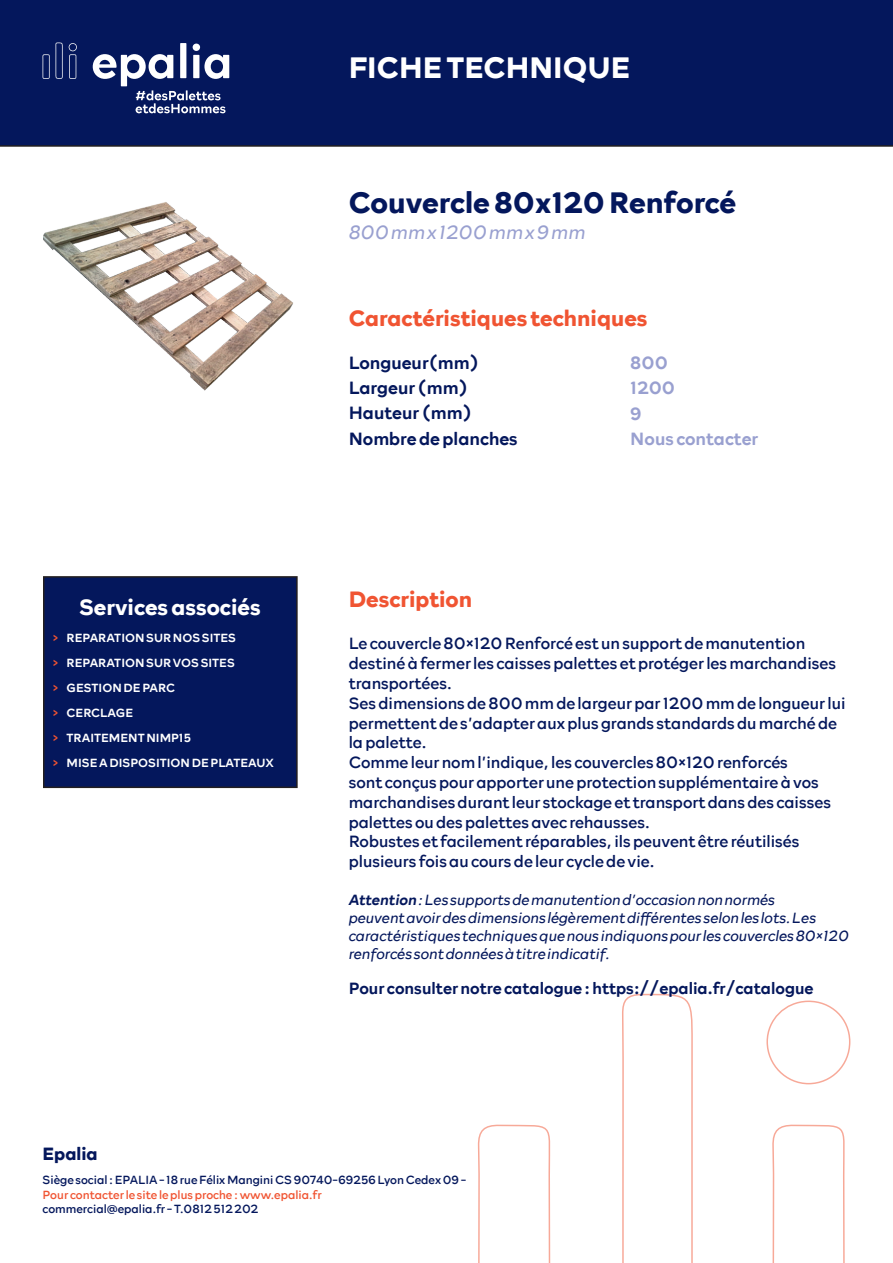
<style>
.page{position:relative;width:893px;height:1263px;background:#fff}
.page>*{position:absolute;margin:0;border:0;box-sizing:border-box;transform-origin:0 0}
.t1{font:700 30px "Rockford Sans";color:#04175c}
.t2{font:700 30px "Rockford Sans";color:#fff}
.t3{font:700 22.5px "Rockford Sans";color:#f05432}
.t4{font:700 22.5px "Rockford Sans";color:#fff}
.t5{font:italic 300 19.5px "Rockford Sans";color:#99a0d0}
.t6{font:500 18px/25px "Rockford Sans";color:#04175c}
.t7{font:500 18px/25px "Rockford Sans";color:#99a0d0}
.t8{font:700 18px "Rockford Sans";color:#04175c}
.t9{font:16.5px/19.8px "Rockford Sans";color:#04175c}
.t10{font:500 16.5px "Rockford Sans";color:#04175c}
.t11{font:italic 300 15px/18px "Rockford Sans";color:#04175c}
.t12{font:500 12px/25px "Rockford Sans";color:#fff}
.t13{font:12px "Rockford Sans";color:#04175c}
.t14{font:12px "Rockford Sans";color:#f05432}
.s1{color:#f05432}
.s2{font-weight:500}
</style>
<div class="page">
<svg style="left:477px;top:993px;width:374px;height:270px"></svg>
<div style="left:0;top:0;width:893px;height:147px;background:#04175c"></div>
<div style="left:44px;top:577px;width:253px;height:210px;background:#04175c"></div>
<div style="left:43px;top:576px;width:255px;height:212px;border:2px solid #231f20"></div>
<svg style="left:43px;top:43px;width:34px;height:36px"></svg>
<svg style="left:93px;top:44px;width:136px;height:69px"></svg>
<img style="left:43px;top:202px;width:250px;height:189px">
<h1 class="t2" style="left:349px;top:45px;width:283px">FICHE TECHNIQUE</h1>
<h1 class="t1" style="left:349px;top:180px;width:389px">Couvercle 80x120 Renforcé</h1>
<p class="t5" style="left:349px;top:217px;width:238px">800 mm x 1200 mm x 9 mm</p>
<h2 class="t3" style="left:349px;top:302px;width:300px">Caractéristiques techniques</h2>
<h2 class="t4" style="left:79px;top:590px;width:183px">Services associés</h2>
<p class="t12" style="left:53px;top:624px;width:222px"><span class="s1">&gt;</span> REPARATION SUR NOS SITES<br><span class="s1">&gt;</span> REPARATION SUR VOS SITES<br><span class="s1">&gt;</span> GESTION DE PARC<br><span class="s1">&gt;</span> CERCLAGE<br><span class="s1">&gt;</span> TRAITEMENT NIMP15<br><span class="s1">&gt;</span> MISE A DISPOSITION DE PLATEAUX</p>
<p class="t6" style="left:349px;top:349px;width:132px">Longueur(mm)</p>
<p class="t6" style="left:349px;top:374px;width:171px">Largeur (mm)<br>Hauteur (mm)<br>Nombre de planches</p>
<h2 class="t3" style="left:349px;top:583px;width:125px">Description</h2>
<p class="t7" style="left:630px;top:349px;width:129px">800<br>1200<br>9<br>Nous contacter</p>
<p class="t9" style="left:349px;top:633px;width:498px">Le couvercle 80×120 Renforcé est un support de manutention destiné à fermer les caisses palettes et protéger les marchandises transportées.<br>Ses dimensions de 800 mm de largeur par 1200 mm de longueur lui permettent de s’adapter aux plus grands standards du marché de la palette.<br>Comme leur nom l’indique, les couvercles 80×120 renforcés<br>sont conçus pour apporter une protection supplémentaire à vos marchandises durant leur stockage et transport dans des caisses palettes ou des palettes avec rehausses.<br>Robustes et facilement réparables, ils peuvent être réutilisés plusieurs fois au cours de leur cycle de vie.</p>
<p class="t11" style="left:349px;top:890px;width:502px"><span class="s2">Attention</span> : Les supports de manutention d’occasion non normés<br>peuvent avoir des dimensions légèrement différentes selon les lots. Les caractéristiques techniques que nous indiquons pour les couvercles 80×120 renforcés sont données à titre indicatif.</p>
<p class="t10" style="left:349px;top:976px;width:466px">Pour consulter notre catalogue : https://epalia.fr/catalogue</p>
<p class="t8" style="left:43px;top:1141px;width:57px">Epalia</p>
<p class="t13" style="left:43px;top:1171px;width:425px">Siège social : EPALIA - 18 rue Félix Mangini CS 90740-69256 Lyon Cedex 09 -</p>
<p class="t14" style="left:43px;top:1185px;width:281px">Pour contacter le site le plus proche : www.epalia.fr</p>
<p class="t13" style="left:43px;top:1200px;width:217px">commercial@epalia.fr - T.0812 512 202</p>
</div>
